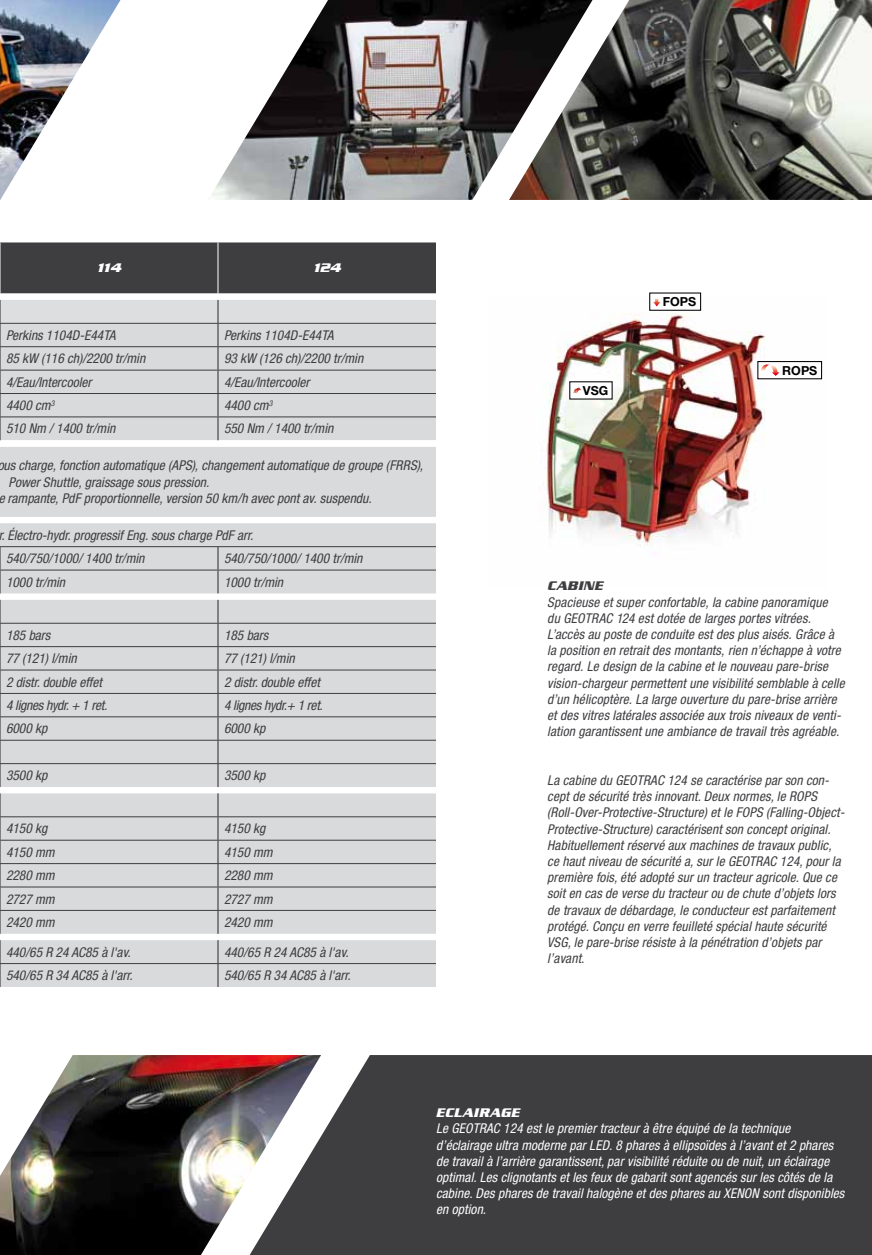
<style>
.page{position:relative;width:872px;height:1255px;background:#fff}
.page>*{position:absolute;margin:0;border:0;box-sizing:border-box;transform-origin:0 0}
.t1{font:italic condensed 13.5px/16.2px "Helvetica Neue LT Com";letter-spacing:.01em;color:#3e3d40}
.t2{font:italic condensed 13.5px/16.2px "Helvetica Neue LT Com";letter-spacing:.01em;color:#fff}
.t3{font:italic condensed 13.5px "Helvetica Neue LT Com";letter-spacing:-.02em;color:#3e3d40}
.t4{font:italic 700 13.5px "Serpentine Com";letter-spacing:.025em;color:#fff}
.t5{font:italic 700 13.5px "Serpentine Com";letter-spacing:.005em;color:#fff}
.t6{font:italic 700 13.5px "Serpentine Com";letter-spacing:.025em;color:#3e3d40}
.t7{font:700 12.45px "Helvetica Neue";color:#000}
</style>
<div class="page">
<div style="left:321px;top:1055px;width:551px;height:199px;background:#3e3d40"></div>
<div style="left:1px;top:242px;width:435px;height:51px;background:#3e3d40"></div>
<svg style="left:0;top:447px;width:436px;height:539px;fill:#d9dadb"></svg>
<hr style="left:218px;top:242px;width:1px;height:51px;background:#fff">
<svg style="left:217px;top:600px;width:1px;height:187px"></svg>
<svg style="left:217px;top:793px;width:1px;height:140px"></svg>
<svg style="left:217px;top:940px;width:1px;height:46px"></svg>
<hr style="left:0;top:623px;width:218px;height:1px;background:#3e3d40">
<hr style="left:218px;top:623px;width:218px;height:1px;background:#3e3d40">
<hr style="left:0;top:646px;width:218px;height:1px;background:#3e3d40">
<hr style="left:218px;top:646px;width:218px;height:1px;background:#3e3d40">
<hr style="left:0;top:669px;width:218px;height:1px;background:#3e3d40">
<hr style="left:218px;top:669px;width:218px;height:1px;background:#3e3d40">
<hr style="left:0;top:693px;width:218px;height:1px;background:#3e3d40">
<hr style="left:218px;top:693px;width:218px;height:1px;background:#3e3d40">
<hr style="left:0;top:716px;width:218px;height:1px;background:#3e3d40">
<hr style="left:218px;top:716px;width:218px;height:1px;background:#3e3d40">
<hr style="left:0;top:739px;width:218px;height:1px;background:#3e3d40">
<hr style="left:218px;top:739px;width:218px;height:1px;background:#3e3d40">
<svg style="left:0;top:600px;width:1px;height:187px"></svg>
<hr style="left:0;top:763px;width:218px;height:1px;background:#3e3d40">
<hr style="left:218px;top:763px;width:218px;height:1px;background:#3e3d40">
<hr style="left:0;top:816px;width:218px;height:1px;background:#3e3d40">
<hr style="left:218px;top:816px;width:218px;height:1px;background:#3e3d40">
<hr style="left:0;top:839px;width:218px;height:1px;background:#3e3d40">
<hr style="left:218px;top:839px;width:218px;height:1px;background:#3e3d40">
<hr style="left:0;top:863px;width:218px;height:1px;background:#3e3d40">
<hr style="left:218px;top:863px;width:218px;height:1px;background:#3e3d40">
<hr style="left:0;top:886px;width:218px;height:1px;background:#3e3d40">
<hr style="left:218px;top:886px;width:218px;height:1px;background:#3e3d40">
<svg style="left:0;top:793px;width:1px;height:140px"></svg>
<hr style="left:0;top:910px;width:218px;height:1px;background:#3e3d40">
<hr style="left:218px;top:910px;width:218px;height:1px;background:#3e3d40">
<hr style="left:0;top:546px;width:218px;height:1px;background:#3e3d40">
<hr style="left:218px;top:546px;width:218px;height:1px;background:#3e3d40">
<hr style="left:1px;top:569px;width:216px;height:1px;background:#3e3d40">
<hr style="left:218px;top:569px;width:218px;height:1px;background:#3e3d40">
<svg style="left:0;top:300px;width:436px;height:141px"></svg>
<hr style="left:0;top:416px;width:218px;height:1px;background:#3e3d40">
<hr style="left:218px;top:416px;width:218px;height:1px;background:#3e3d40">
<svg style="left:0;top:940px;width:1px;height:46px"></svg>
<hr style="left:0;top:963px;width:218px;height:1px;background:#3e3d40">
<hr style="left:218px;top:963px;width:218px;height:1px;background:#3e3d40">
<svg style="left:0;top:546px;width:1px;height:47px"></svg>
<svg style="left:217px;top:547px;width:1px;height:46px"></svg>
<img style="left:541px;top:296px;width:282px;height:251px">
<svg style="left:653px;top:298px;width:7px;height:8px"></svg>
<div style="left:649px;top:292px;width:52px;height:19px;border:1px solid #000"></div>
<svg style="left:760px;top:364px;width:19px;height:12px"></svg>
<div style="left:757px;top:361px;width:65px;height:18px;border:1px solid #000"></div>
<div style="left:570px;top:382px;width:42px;height:17px;background:#fff"></div>
<svg style="left:573px;top:387px;width:8px;height:6px"></svg>
<img style="left:0;top:0;width:120px;height:200px">
<img style="left:592px;top:0;width:280px;height:200px">
<img style="left:208px;top:0;width:384px;height:200px">
<img style="left:0;top:1055px;width:321px;height:199px">
<p class="t5" style="left:97px;top:260px;width:25px">114</p>
<p class="t5" style="left:313px;top:260px;width:29px">124</p>
<p class="t1" style="left:6px;top:327px;width:111px">Perkins 1104D-E44TA</p>
<p class="t1" style="left:224px;top:327px;width:111px">Perkins 1104D-E44TA</p>
<p class="t1" style="left:6px;top:350px;width:141px">85 kW (116 ch)/2200 tr/min</p>
<p class="t1" style="left:224px;top:350px;width:141px">93 kW (126 ch)/2200 tr/min</p>
<p class="t1" style="left:6px;top:373px;width:87px">4/Eau/Intercooler</p>
<p class="t1" style="left:224px;top:373px;width:87px">4/Eau/Intercooler</p>
<p class="t1" style="left:6px;top:397px;width:50px">4400 cm<sup>3</sup></p>
<p class="t1" style="left:224px;top:397px;width:50px">4400 cm<sup>3</sup></p>
<p class="t1" style="left:6px;top:420px;width:111px">510 Nm / 1400 tr/min</p>
<p class="t1" style="left:224px;top:420px;width:111px">550 Nm / 1400 tr/min</p>
<p class="t1" style="left:-3px;top:457px;width:427px">ous charge, fonction automatique (APS), changement automatique de groupe (FRRS),</p>
<p class="t1" style="left:9px;top:473px;width:202px">Power Shuttle, graissage sous pression.</p>
<p class="t1" style="left:-2px;top:490px;width:375px">e rampante, PdF proportionnelle, version 50 km/h avec pont av. suspendu.</p>
<p class="t1" style="left:6px;top:523px;width:249px;line-height:23.4px;text-indent:-8px">r. Électro-hydr. progressif Eng. sous charge PdF arr.<br>540/750/1000/ 1400 tr/min</p>
<p class="t1" style="left:224px;top:550px;width:140px">540/750/1000/ 1400 tr/min</p>
<p class="t1" style="left:6px;top:573px;width:61px">1000 tr/min</p>
<p class="t1" style="left:224px;top:573px;width:61px">1000 tr/min</p>
<p class="t1" style="left:6px;top:626px;width:46px">185 bars</p>
<p class="t1" style="left:224px;top:626px;width:46px">185 bars</p>
<p class="t1" style="left:6px;top:650px;width:72px">77 (121) l/min</p>
<p class="t1" style="left:224px;top:650px;width:72px">77 (121) l/min</p>
<p class="t1" style="left:6px;top:673px;width:97px">2 distr. double effet</p>
<p class="t1" style="left:224px;top:673px;width:97px">2 distr. double effet</p>
<p class="t3" style="left:6px;top:697px;width:103px">4 lignes hydr. + 1 ret.</p>
<p class="t3" style="left:224px;top:697px;width:100px">4 lignes hydr.+ 1 ret.</p>
<p class="t1" style="left:6px;top:720px;width:43px">6000 kp</p>
<p class="t1" style="left:224px;top:720px;width:43px">6000 kp</p>
<p class="t1" style="left:6px;top:767px;width:43px">3500 kp</p>
<p class="t1" style="left:224px;top:767px;width:43px">3500 kp</p>
<p class="t1" style="left:6px;top:820px;width:43px">4150 kg</p>
<p class="t1" style="left:224px;top:820px;width:43px">4150 kg</p>
<p class="t1" style="left:6px;top:843px;width:50px">4150 mm</p>
<p class="t1" style="left:224px;top:843px;width:50px">4150 mm</p>
<p class="t1" style="left:6px;top:867px;width:50px">2280 mm</p>
<p class="t1" style="left:224px;top:867px;width:50px">2280 mm</p>
<p class="t1" style="left:6px;top:890px;width:50px">2727 mm</p>
<p class="t1" style="left:224px;top:890px;width:50px">2727 mm</p>
<p class="t1" style="left:6px;top:913px;width:50px">2420 mm</p>
<p class="t1" style="left:224px;top:913px;width:50px">2420 mm</p>
<p class="t1" style="left:6px;top:943px;width:126px">440/65 R 24 AC85 à l'av.</p>
<p class="t1" style="left:224px;top:943px;width:126px">440/65 R 24 AC85 à l'av.</p>
<p class="t1" style="left:6px;top:967px;width:128px">540/65 R 34 AC85 à l'arr.</p>
<p class="t1" style="left:224px;top:967px;width:128px">540/65 R 34 AC85 à l'arr.</p>
<p class="t7" style="left:583px;top:383px;width:27px">VSG</p>
<p class="t7" style="left:663px;top:294px;width:35px">FOPS</p>
<p class="t7" style="left:782px;top:362px;width:37px">ROPS</p>
<p class="t6" style="left:547px;top:578px;width:57px">CABINE</p>
<p class="t1" style="left:547px;top:593px;width:299px">Spacieuse et super confortable, la cabine panoramique<br>du GEOTRAC 124 est dotée de larges portes vitrées.<br>L’accès au poste de conduite est des plus aisés. Grâce à la position en retrait des montants, rien n’échappe à votre regard. Le design de la cabine et le nouveau pare-brise vision-chargeur permettent une visibilité semblable à celle d’un hélicoptère. La large ouverture du pare-brise arrière et des vitres latérales associée aux trois niveaux de venti&shy;lation garantissent une ambiance de travail très agréable.</p>
<p class="t1" style="left:547px;top:771px;width:299px">La cabine du GEOTRAC 124 se caractérise par son con&shy;cept de sécurité très innovant. Deux normes, le ROPS (Roll-Over-Protective-Structure) et le FOPS (Falling-Object-Protective-Structure) caractérisent son concept original.<br>Habituellement réservé aux machines de travaux public, ce haut niveau de sécurité a, sur le GEOTRAC 124, pour la première fois, été adopté sur un tracteur agricole. Que ce soit en cas de verse du tracteur ou de chute d’objets lors de travaux de débardage, le conducteur est parfaitement protégé. Conçu en verre feuilleté spécial haute sécurité VSG, le pare-brise résiste à la pénétration d’objets par l’avant.</p>
<p class="t4" style="left:436px;top:1105px;width:85px">ECLAIRAGE</p>
<p class="t2" style="left:436px;top:1120px;width:410px">Le GEOTRAC 124 est le premier tracteur à être équipé de la technique d’éclairage ultra moderne par LED. 8 phares à ellipsoïdes à l’avant et 2 phares de travail à l’arrière garantissent, par visibilité réduite ou de nuit, un éclairage optimal. Les clignotants et les feux de gabarit sont agencés sur les côtés de la cabine. Des phares de travail halogène et des phares au XENON sont disponibles en option.</p>
</div>
